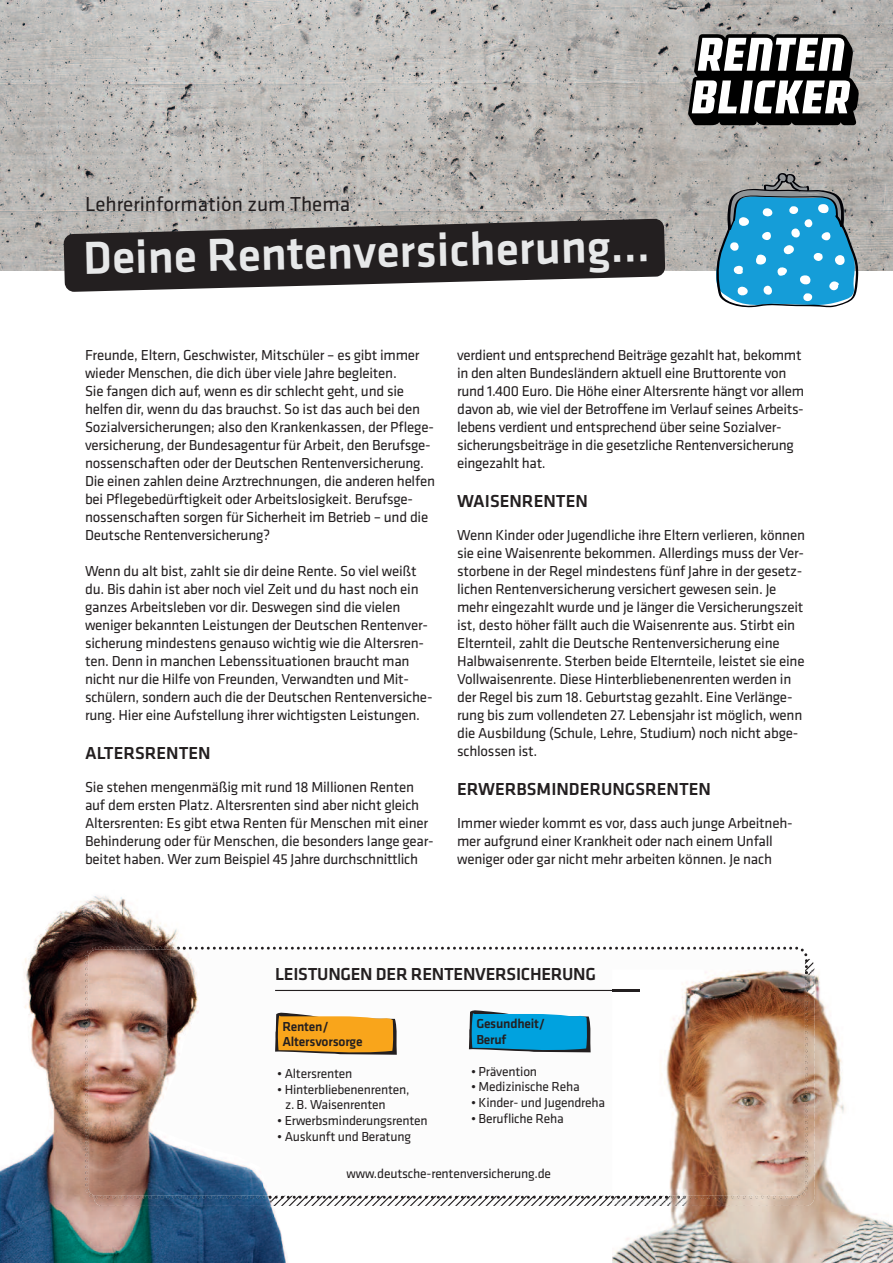
<style>
.page{position:relative;width:893px;height:1263px;background:#fff}
.page>*{position:absolute;margin:0;border:0;box-sizing:border-box;transform-origin:0 0}
.t1{font:500 48px "Klavika";color:#e7e8e9}
.t2{font:21px "Klavika";color:#231f20}
.t3{font:500 18px "Klavika";color:#231f20}
.t4{font:15px/18px "Klavika";letter-spacing:-.015em;color:#231f20}
.t5{font:13.5px/15.8px "Klavika";letter-spacing:-.015em;color:#231f20}
.t6{font:500 13.5px/15.8px "Klavika";letter-spacing:-.015em;color:#231f20}
</style>
<div class="page">
<img style="left:0;top:0;width:893px;height:270px">
<svg style="left:688px;top:34px;width:171px;height:91px"></svg>
<svg style="left:64px;top:219px;width:601px;height:73px;background:#494646"></svg>
<svg style="left:716px;top:173px;width:142px;height:134px;background:#4d9fc2"></svg>
<svg style="left:290px;top:946px;width:520px;height:254px"></svg>
<hr style="left:275px;top:990px;width:365px;height:1px;background:#231f20">
<svg style="left:290px;top:1011px;width:108px;height:44px;background:#e8a841"></svg>
<svg style="left:469px;top:1009px;width:123px;height:43px;background:#29a2d0"></svg>
<img style="left:0;top:896px;width:290px;height:367px">
<img style="left:94px;top:1195px;width:180px;height:11px">
<img style="left:88px;top:950px;width:182px;height:246px">
<img style="left:95px;top:1196px;width:176px;height:2px">
<img style="left:99px;top:947px;width:87px;height:2px">
<img style="left:612px;top:969px;width:281px;height:294px">
<img style="left:612px;top:969px;width:202px;height:237px">
<img style="left:612px;top:969px;width:193px;height:227px">
<img style="left:805px;top:971px;width:3px;height:87px">
<svg style="left:612px;top:990px;width:28px;height:1px"></svg>
<h2 class="t2" style="left:85px;top:197px;width:267px">Lehrerinformation zum Thema</h2>
<h1 class="t1" style="left:83px;top:240px;width:569px;rotate:-1deg">Deine Rentenversicherung…</h1>
<p class="t4" style="left:85px;top:347px;width:351px">Freunde, Eltern, Geschwister, Mitschüler – es gibt immer wieder Menschen, die dich über viele Jahre begleiten.<br>Sie fangen dich auf, wenn es dir schlecht geht, und sie helfen dir, wenn du das brauchst. So ist das auch bei den Sozialversicherungen; also den Krankenkassen, der Pflege&shy;versicherung, der Bundesagentur für Arbeit, den Berufsge&shy;nossenschaften oder der Deutschen Rentenversicherung.<br>Die einen zahlen deine Arztrechnungen, die anderen helfen bei Pflegebedürftigkeit oder Arbeitslosigkeit. Berufsge&shy;nossenschaften sorgen für Sicherheit im Betrieb – und die Deutsche Rentenversicherung?</p>
<p class="t4" style="left:85px;top:563px;width:349px">Wenn du alt bist, zahlt sie dir deine Rente. So viel weißt du. Bis dahin ist aber noch viel Zeit und du hast noch ein ganzes Arbeitsleben vor dir. Deswegen sind die vielen weniger bekannten Leistungen der Deutschen Rentenver&shy;sicherung mindestens genauso wichtig wie die Altersren&shy;ten. Denn in manchen Lebenssituationen braucht man nicht nur die Hilfe von Freunden, Verwandten und Mit&shy;schülern, sondern auch die der Deutschen Rentenversiche&shy;rung. Hier eine Aufstellung ihrer wichtigsten Leistungen.</p>
<p class="t3" style="left:85px;top:746px;width:127px">ALTERSRENTEN</p>
<p class="t4" style="left:85px;top:779px;width:350px">Sie stehen mengenmäßig mit rund 18 Millionen Renten auf dem ersten Platz. Altersrenten sind aber nicht gleich Altersrenten: Es gibt etwa Renten für Menschen mit einer Behinderung oder für Menschen, die besonders lange gear&shy;beitet haben. Wer zum Beispiel 45 Jahre durchschnittlich</p>
<p class="t4" style="left:457px;top:347px;width:349px">verdient und entsprechend Beiträge gezahlt hat, bekommt in den alten Bundesländern aktuell eine Bruttorente von rund 1.400 Euro. Die Höhe einer Altersrente hängt vor allem davon ab, wie viel der Betroffene im Verlauf seines Arbeits&shy;lebens verdient und entsprechend über seine Sozialver&shy;sicherungsbeiträge in die gesetzliche Rentenversicherung eingezahlt hat.</p>
<p class="t3" style="left:457px;top:494px;width:132px">WAISENRENTEN</p>
<p class="t4" style="left:457px;top:527px;width:349px">Wenn Kinder oder Jugendliche ihre Eltern verlieren, können sie eine Waisenrente bekommen. Allerdings muss der Ver&shy;storbene in der Regel mindestens fünf Jahre in der gesetz&shy;lichen Rentenversicherung versichert gewesen sein. Je mehr eingezahlt wurde und je länger die Versicherungszeit ist, desto höher fällt auch die Waisenrente aus. Stirbt ein Elternteil, zahlt die Deutsche Rentenversicherung eine Halbwaisenrente. Sterben beide Elternteile, leistet sie eine Vollwaisenrente. Diese Hinterbliebenenrenten werden in der Regel bis zum 18. Geburtstag gezahlt. Eine Verlänge&shy;rung bis zum vollendeten 27. Lebensjahr ist möglich, wenn die Ausbildung (Schule, Lehre, Studium) noch nicht abge&shy;schlossen ist.</p>
<p class="t3" style="left:457px;top:782px;width:255px">ERWERBSMINDERUNGSRENTEN</p>
<p class="t4" style="left:457px;top:815px;width:337px">Immer wieder kommt es vor, dass auch junge Arbeitneh&shy;mer aufgrund einer Krankheit oder nach einem Unfall weniger oder gar nicht mehr arbeiten können. Je nach</p>
<p class="t3" style="left:275px;top:967px;width:322px">LEISTUNGEN DER RENTENVERSICHERUNG</p>
<p class="t6" style="left:476px;top:1017px;width:70px">Gesundheit/<br>Beruf</p>
<p class="t5" style="left:471px;top:1064px;width:68px">• Prävention</p>
<p class="t5" style="left:471px;top:1080px;width:110px">• Medizinische Reha</p>
<p class="t5" style="left:471px;top:1096px;width:136px">• Kinder- und Jugendreha</p>
<p class="t5" style="left:471px;top:1111px;width:94px">• Berufliche Reha</p>
<p class="t6" style="left:282px;top:1019px;width:82px">Renten/<br>Altersvorsorge</p>
<p class="t5" style="left:277px;top:1067px;width:77px">• Altersrenten</p>
<p class="t5" style="left:285px;top:1082px;width:126px;text-indent:-8px">• Hinterbliebenenrenten, z.B. Waisenrenten</p>
<p class="t5" style="left:277px;top:1114px;width:152px">• Erwerbsminderungsrenten</p>
<p class="t5" style="left:277px;top:1130px;width:135px">• Auskunft und Beratung</p>
<p class="t5" style="left:347px;top:1167px;width:206px">www.deutsche-rentenversicherung.de</p>
</div>
